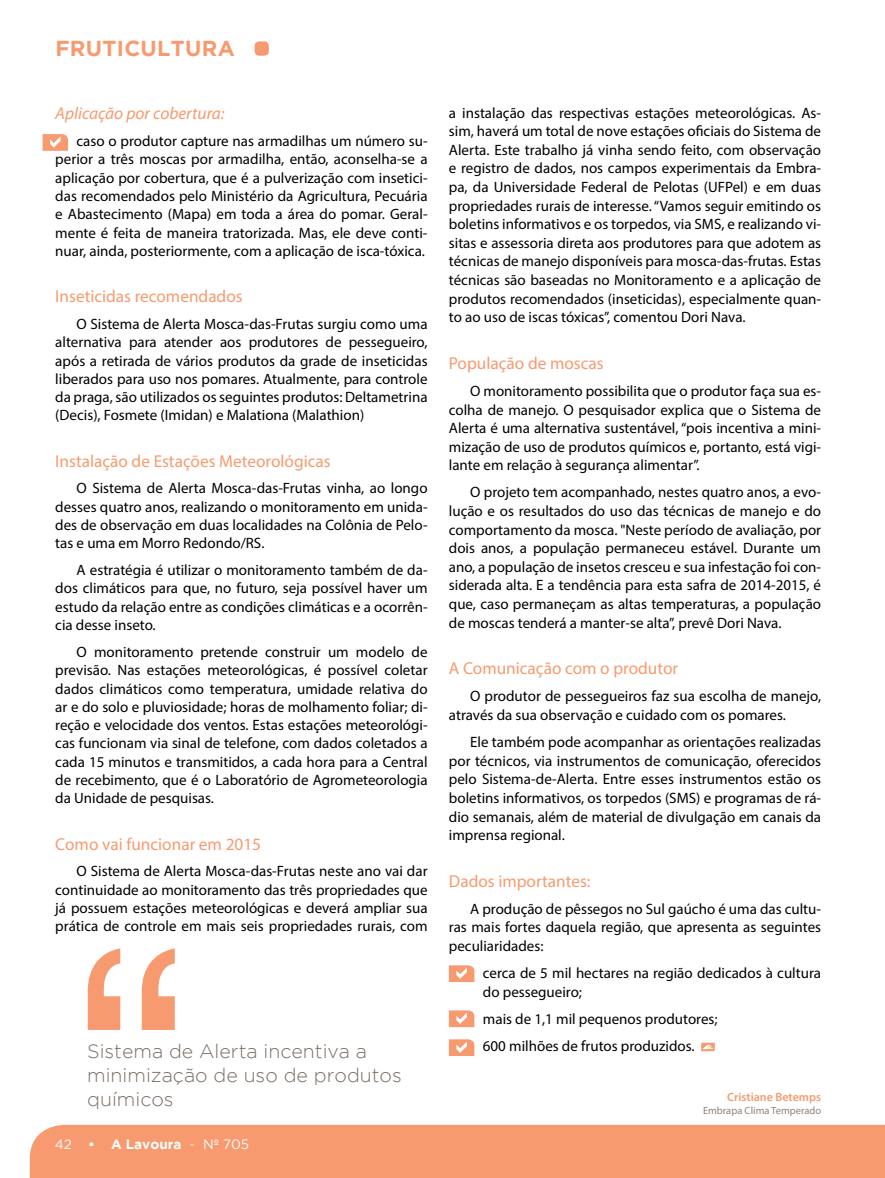
<style>
.page{position:relative;width:885px;height:1178px;background:#fff}
.page>*{position:absolute;margin:0;border:0;box-sizing:border-box;transform-origin:0 0}
.t1{font:700 21.6px "Gotham";color:#f79a6f}
.t2{font:300 19.5px/24px "Gotham";color:#7c6e66}
.t3{font:17.25px "Myriad Pro";color:#f79a6f}
.t4{font:italic 17.25px "Myriad Pro";color:#f79a6f}
.t5{font:15px/18.6px "Myriad Pro";color:#000;text-align:justify}
.t6{font:700 13.5px "Gotham";color:#fff}
.t7{font:600 12px "Myriad Pro";color:#f79a6f}
.t8{font:10.5px "Myriad Pro";color:#90837b}
.s1{font-weight:400}
.s2{font-weight:300}
</style>
<div class="page">
<div style="left:30px;top:1125px;width:854px;height:53px;background:#f79a6f"></div>
<svg style="left:88px;top:948px;width:87px;height:82px"></svg>
<svg style="left:43px;top:134px;width:25px;height:17px"></svg>
<svg style="left:449px;top:965px;width:25px;height:17px"></svg>
<svg style="left:449px;top:1010px;width:25px;height:17px"></svg>
<svg style="left:449px;top:1039px;width:25px;height:17px"></svg>
<div style="left:254px;top:41px;width:15px;height:15px;background:#f79a6f;border-radius:5px"></div>
<svg style="left:701px;top:1043px;width:13px;height:8px"></svg>
<h1 class="t1" style="left:55px;top:36px;width:16px">fruticultura</h1>
<p class="t4" style="left:55px;top:103px;width:171px">Aplicação por cobertura:</p>
<p class="t5" style="left:55px;top:132px;width:374px;text-indent:21px">caso o produtor capture nas armadilhas um número su&shy;perior a três moscas por armadilha, então, aconselha-se a aplicação por cobertura, que é a pulverização com insetici&shy;das recomendados pelo Ministério da Agricultura, Pecuária e Abastecimento (Mapa) em toda a área do pomar. Geral&shy;mente é feita de maneira tratorizada. Mas, ele deve conti&shy;nuar, ainda, posteriormente, com a aplicação de isca-tóxica.</p>
<p class="t3" style="left:55px;top:286px;width:189px">Inseticidas recomendados</p>
<p class="t5" style="left:55px;top:314px;width:374px;text-indent:21px">O Sistema de Alerta Mosca-das-Frutas surgiu como uma alternativa para atender aos produtores de pessegueiro, após a retirada de vários produtos da grade de inseticidas liberados para uso nos pomares. Atualmente, para controle da praga, são utilizados os seguintes produtos: Deltametrina (Decis), Fosmete (I midan) e Malationa (Malathion)</p>
<p class="t3" style="left:55px;top:450px;width:277px">I nstalação de Estações Meteorológicas</p>
<p class="t5" style="left:55px;top:479px;width:374px;text-indent:21px">O Sistema de Alerta Mosca-das-Frutas vinha, ao longo desses quatro anos, realizando o monitoramento em unida&shy;des de observação em duas localidades na Colônia de Pelo&shy;tas e uma em Morro Redondo/RS.</p>
<p class="t5" style="left:55px;top:561px;width:374px;text-indent:21px">A estratégia é utilizar o monitoramento também de da&shy;dos climáticos para que, no futuro, seja possível haver um estudo da relação entre as condições climáticas e a ocorrên&shy;cia desse inseto.</p>
<p class="t5" style="left:55px;top:642px;width:374px;text-indent:21px">O monitoramento pretende construir um modelo de previsão. Nas estações meteorológicas, é possível coletar dados climáticos como temperatura, umidade relativa do ar e do solo e pluviosidade; horas de molhamento foliar; di&shy;reção e velocidade dos ventos. Estas estações meteorológi&shy;cas funcionam via sinal de telefone, com dados coletados a cada 15 minutos e transmitidos, a cada hora para a Central de recebimento, que é o Laboratório de Agrometeorologia da Unidade de pesquisas.</p>
<p class="t3" style="left:55px;top:833px;width:207px">Como vai funcionar em 2015</p>
<p class="t5" style="left:55px;top:862px;width:374px;text-indent:21px">O Sistema de Alerta Mosca-das-Frutas neste ano vai dar continuidade ao monitoramento das três propriedades que já possuem estações meteorológicas e deverá ampliar sua prática de controle em mais seis propriedades rurais, com</p>
<h2 class="t2" style="left:87px;top:1039px;width:316px">Sistema de Alerta incentiva a minimização de uso de produtos químicos</h2>
<p class="t6" style="left:55px;top:1136px;width:196px"><span class="s1">42</span> • A Lavoura <span class="s2">-</span> <span class="s1">Nº 705</span></p>
<p class="t5" style="left:449px;top:103px;width:374px">a instalação das respectivas estações meteorológicas. As&shy;sim, haverá um total de nove estações oficiais do Sistema de Alerta. Este trabalho já vinha sendo feito, com observação e registro de dados, nos campos experimentais da Embra&shy;pa, da Universidade Federal de Pelotas (UFPel) e em duas propriedades rurais de interesse. “Vamos seguir emitindo os boletins informativos e os torpedos, via SMS, e realizando vi&shy;sitas e assessoria direta aos produtores para que adotem as técnicas de manejo disponíveis para mosca-das-frutas. Estas técnicas são baseadas no Monitoramento e a aplicação de produtos recomendados (inseticidas), especialmente quan&shy;to ao uso de iscas tóxicas”, comentou Dori Nava.</p>
<p class="t3" style="left:449px;top:352px;width:156px">População de moscas</p>
<p class="t5" style="left:449px;top:381px;width:374px;text-indent:21px">O monitoramento possibilita que o produtor faça sua es&shy;colha de manejo. O pesquisador explica que o Sistema de Alerta é uma alternativa sustentável, “pois incentiva a mini&shy;mização de uso de produtos químicos e, portanto, está vigi&shy;lante em relação à segurança alimentar”.</p>
<p class="t5" style="left:449px;top:483px;width:374px;text-indent:21px">O projeto tem acompanhado, nestes quatro anos, a evo&shy;lução e os resultados do uso das técnicas de manejo e do comportamento da mosca. "Neste período de avaliação, por dois anos, a população permaneceu estável. Durante um ano, a população de insetos cresceu e sua infestação foi con&shy;siderada alta. E a tendência para esta safra de 2014-2015, é que, caso permaneçam as altas temperaturas, a população de moscas tenderá a manter-se alta”, prevê Dori Nava.</p>
<p class="t3" style="left:449px;top:658px;width:231px">A Comunicação com o produtor</p>
<p class="t5" style="left:449px;top:687px;width:374px;text-indent:21px">O produtor de pessegueiros faz sua escolha de manejo, através da sua observação e cuidado com os pomares.</p>
<p class="t5" style="left:449px;top:732px;width:374px;text-indent:21px">Ele também pode acompanhar as orientações realizadas por técnicos, via instrumentos de comunicação, oferecidos pelo Sistema-de-Alerta. Entre esses instrumentos estão os boletins informativos, os torpedos (SMS) e programas de rá&shy;dio semanais, além de material de divulgação em canais da imprensa regional.</p>
<p class="t3" style="left:449px;top:870px;width:143px">Dados importantes:</p>
<p class="t5" style="left:449px;top:899px;width:374px;text-indent:21px">A produção de pêssegos no Sul gaúcho é uma das cultu&shy;ras mais fortes daquela região, que apresenta as seguintes peculiaridades:</p>
<p class="t5" style="left:483px;top:963px;width:340px;text-indent:-30px">• cerca de 5 mil hectares na região dedicados à cultura do pessegueiro;</p>
<p class="t5" style="left:453px;top:1009px;width:266px">• mais de 1,1 mil pequenos produtores;</p>
<p class="t5" style="left:453px;top:1036px;width:243px">• 600 milhões de frutos produzidos.</p>
<p class="t7" style="left:727px;top:1089px;width:95px">Cristiane Betemps</p>
<p class="t8" style="left:703px;top:1104px;width:120px">Embrapa Clima Temperado</p>
</div>
